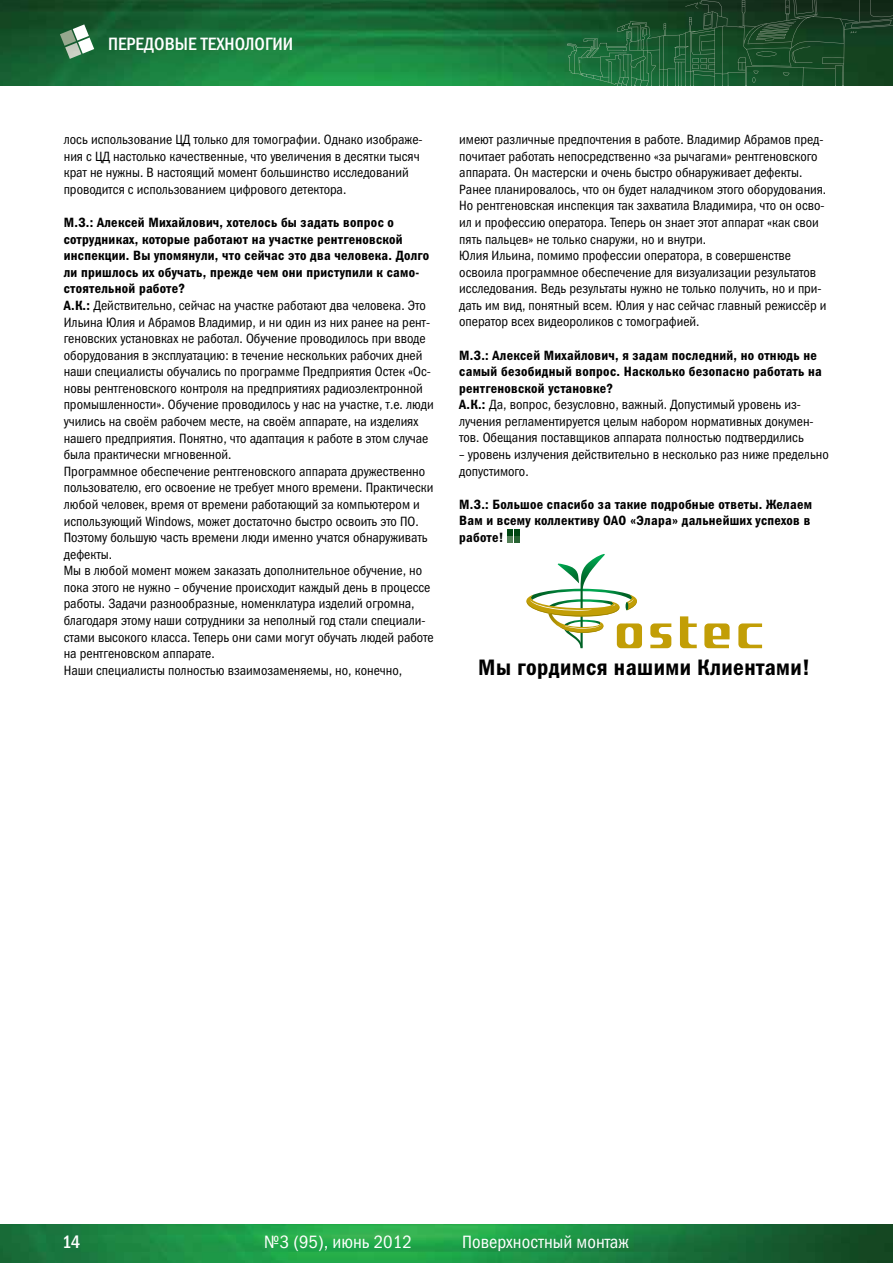
<style>
.page{position:relative;width:893px;height:1263px;background:#fff}
.page>*{position:absolute;margin:0;border:0;box-sizing:border-box;transform-origin:0 0}
.t1{font:22.5px "Franklin Gothic Demi Cond C";letter-spacing:.02em;color:#000}
.t2{font:18px "Franklin Gothic Book Cond C";color:#fff}
.t3{font:18px "Franklin Gothic Medi Cond C";color:#fff}
.t4{font:13.5px/16.6px "Franklin Gothic Book Cond C";color:#000}
.t5{font:13.5px/16.6px "Franklin Gothic Demi Cond C";letter-spacing:.02em;color:#000}
.s1{font-family:"Franklin Gothic Demi Cond C"}
</style>
<div class="page">
<img style="left:0;top:1225px;width:893px;height:38px">
<img style="left:0;top:0;width:893px;height:85px">
<svg style="left:617px;top:85px;width:227px;height:1px"></svg>
<img style="left:617px;top:0;width:276px;height:46px">
<img style="left:65px;top:46px;width:16px;height:13px">
<svg style="left:73px;top:24px;width:21px;height:30px"></svg>
<img style="left:60px;top:30px;width:16px;height:16px">
<svg style="left:507px;top:529px;width:13px;height:13px"></svg>
<svg style="left:526px;top:554px;width:236px;height:94px"></svg>
<h2 class="t3" style="left:108px;top:34px;width:187px">ПЕРЕДОВЫЕ ТЕХНОЛОГИИ</h2>
<p class="t4" style="left:64px;top:131px;width:360px">лось использование ЦД только для томографии. Однако изображе&shy;ния с ЦД настолько качественные, что увеличения в десятки тысяч крат не нужны. В настоящий момент большинство исследований проводится с использованием цифрового детектора.</p>
<p class="t5" style="left:64px;top:214px;width:367px">М.З.: Алексей Михайлович, хотелось бы задать вопрос о сотрудниках, которые работают на участке рентгеновской инспекции. Вы упомянули, что сейчас это два человека. Долго ли пришлось их обучать, прежде чем они приступили к само&shy;стоятельной работе?</p>
<p class="t4" style="left:64px;top:297px;width:371px"><span class="s1">А.К.:</span> Действительно, сейчас на участке работают два человека. Это Ильина Юлия и Абрамов Владимир, и ни один из них ранее на рент&shy;геновских установках не работал. Обучение проводилось при вводе оборудования в эксплуатацию: в течение нескольких рабочих дней наши специалисты обучались по программе Предприятия Остек «Ос&shy;новы рентгеновского контроля на предприятиях радиоэлектронной промышленности». Обучение проводилось у нас на участке, т.е. люди учились на своём рабочем месте, на своём аппарате, на изделиях нашего предприятия. Понятно, что адаптация к работе в этом случае была практически мгновенной.<br>Программное обеспечение рентгеновского аппарата дружественно пользователю, его освоение не требует много времени. Практически любой человек, время от времени работающий за компьютером и использующий Windows, может достаточно быстро освоить это ПО.<br>Поэтому большую часть времени люди именно учатся обнаруживать дефекты.<br>Мы в любой момент можем заказать дополнительное обучение, но пока этого не нужно – обучение происходит каждый день в процессе работы. Задачи разнообразные, номенклатура изделий огромна, благодаря этому наши сотрудники за неполный год стали специали&shy;стами высокого класса. Теперь они сами могут обучать людей работе на рентгеновском аппарате.<br>Наши специалисты полностью взаимозаменяемы, но, конечно,</p>
<p class="t4" style="left:459px;top:131px;width:369px">имеют различные предпочтения в работе. Владимир Абрамов пред&shy;почитает работать непосредственно «за рычагами» рентгеновского аппарата. Он мастерски и очень быстро обнаруживает дефекты.<br>Ранее планировалось, что он будет наладчиком этого оборудования.<br>Но рентгеновская инспекция так захватила Владимира, что он осво&shy;ил и профессию оператора. Теперь он знает этот аппарат «как свои пять пальцев» не только снаружи, но и внутри.<br>Юлия Ильина, помимо профессии оператора, в совершенстве освоила программное обеспечение для визуализации результатов исследования. Ведь результаты нужно не только получить, но и при&shy;дать им вид, понятный всем. Юлия у нас сейчас главный режиссёр и оператор всех видеороликов с томографией.</p>
<p class="t5" style="left:459px;top:346px;width:364px">М.З.: Алексей Михайлович, я задам последний, но отнюдь не самый безобидный вопрос. Насколько безопасно работать на рентгеновской установке?</p>
<p class="t4" style="left:459px;top:396px;width:356px"><span class="s1">А.К.:</span> Да, вопрос, безусловно, важный. Допустимый уровень из&shy;лучения регламентируется целым набором нормативных докумен&shy;тов. Обещания поставщиков аппарата полностью подтвердились</p>
<p class="t4" style="left:459px;top:446px;width:371px">– уровень излучения действительно в несколько раз ниже предельно допустимого.</p>
<p class="t5" style="left:459px;top:496px;width:354px">М.З.: Большое спасибо за такие подробные ответы. Желаем<br>Вам и всему коллективу ОАО «Элара» дальнейших успехов в работе!</p>
<h1 class="t1" style="left:478px;top:654px;width:334px">Мы гордимся нашими Клиентами!</h1>
<h2 class="t3" style="left:62px;top:1232px;width:20px">14</h2>
<h2 class="t2" style="left:264px;top:1232px;width:149px">№3 (95), июнь 2012</h2>
<h2 class="t2" style="left:462px;top:1232px;width:168px">Поверхностный монтаж</h2>
</div>
